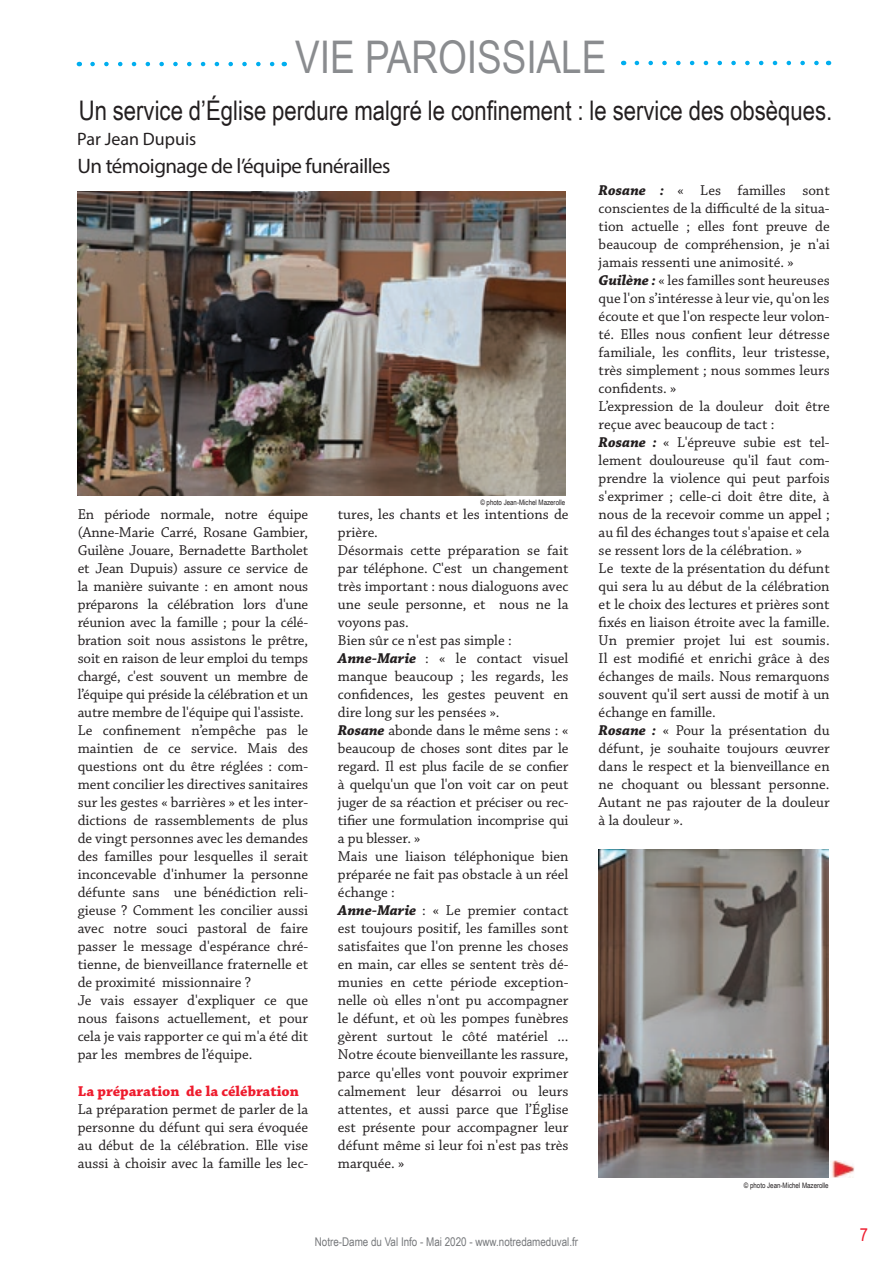
<style>
.page{position:relative;width:893px;height:1263px;background:#fff}
.page>*{position:absolute;margin:0;border:0;box-sizing:border-box;transform-origin:0 0}
.t1{font:45px "Arial Narrow";color:#8a8c8f}
.t2{font:27px "Arial Narrow";color:#231f20}
.t3{font:21px "Myriad Pro";letter-spacing:-.025em;color:#231f20}
.t4{font:18px "Myriad Pro";color:#231f20}
.t5{font:18px "Arial Narrow";color:#ee1b2d}
.t6{font:15px/18px "Chaparral Pro";color:#231f20}
.t7{font:700 15px "Chaparral Pro";color:#ee1b2d}
.t8{font:12px "Arial Narrow";color:#76787b}
.t9{font:7.5px "Arial Narrow";color:#231f20}
.s1{font-weight:700;font-style:italic}
</style>
<div class="page">
<svg style="left:93px;top:62px;width:182px;height:4px"></svg>
<svg style="left:637px;top:61px;width:182px;height:4px"></svg>
<img style="left:78px;top:191px;width:487px;height:304px">
<img style="left:598px;top:849px;width:231px;height:329px">
<img style="left:830px;top:1160px;width:25px;height:18px">
<h1 class="t1" style="left:295px;top:24px;width:313px">VIE PAROISSIALE</h1>
<h2 class="t2" style="left:79px;top:90px;width:755px">Un service d’Église perdure malgré le confinement : le service des obsèques.</h2>
<h3 class="t3" style="left:78px;top:153px;width:315px">Un témoignage de l’équipe funérailles</h3>
<p class="t6" style="left:599px;top:182px;width:233px"><span class="s1">Rosane :</span> « Les familles sont conscientes de la difficulté de la situa&shy;tion actuelle ; elles font preuve de beaucoup de compréhension, je n'ai jamais ressenti une animosité. » <span class="s1">Guilène :</span> « les familles sont heureuses que l'on s’intéresse à leur vie, qu'on les écoute et que l'on respecte leur volon&shy;té. Elles nous confient leur détresse familiale, les conflits, leur tristesse, très simplement ; nous sommes leurs confidents. »<br>L’expression de la douleur doit être reçue avec beaucoup de tact :<br><span class="s1">Rosane :</span> « L'épreuve subie est tel&shy;lement douloureuse qu'il faut com&shy;prendre la violence qui peut parfois s'exprimer ; celle-ci doit être dite, à nous de la recevoir comme un appel ; au fil des échanges tout s'apaise et cela se ressent lors de la célébration. »<br>Le texte de la présentation du défunt qui sera lu au début de la célébration et le choix des lectures et prières sont fixés en liaison étroite avec la famille.<br>Un premier projet lui est soumis.<br>Il est modifié et enrichi grâce à des échanges de mails. Nous remarquons souvent qu'il sert aussi de motif à un échange en famille.<br><span class="s1">Rosane :</span> « Pour la présentation du défunt, je souhaite toujours œuvrer dans le respect et la bienveillance en ne choquant ou blessant personne.<br>Autant ne pas rajouter de la douleur à la douleur ».</p>
<p class="t4" style="left:77px;top:128px;width:121px">Par Jean Dupuis</p>
<p class="t9" style="left:480px;top:497px;width:86px">© photo Jean-Michel Mazerolle</p>
<p class="t6" style="left:78px;top:506px;width:232px">En période normale, notre équipe (Anne-Marie Carré, Rosane Gambier, Guilène Jouare, Bernadette Bartholet et Jean Dupuis) assure ce service de la manière suivante : en amont nous préparons la célébration lors d'une réunion avec la famille ; pour la célé&shy;bration soit nous assistons le prêtre, soit en raison de leur emploi du temps chargé, c'est souvent un membre de l’équipe qui préside la célébration et un autre membre de l'équipe qui l'assiste.<br>Le confinement n’empêche pas le maintien de ce service. Mais des questions ont du être réglées : com&shy;ment concilier les directives sanitaires sur les gestes « barrières » et les inter&shy;dictions de rassemblements de plus de vingt personnes avec les demandes des familles pour lesquelles il serait inconcevable d'inhumer la personne défunte sans une bénédiction reli&shy;gieuse ? Comment les concilier aussi avec notre souci pastoral de faire passer le message d'espérance chré&shy;tienne, de bienveillance fraternelle et de proximité missionnaire ?<br>Je vais essayer d'expliquer ce que nous faisons actuellement, et pour cela je vais rapporter ce qui m'a été dit par les membres de l’équipe.</p>
<p class="t7" style="left:78px;top:1082px;width:223px">La préparation de la célébration</p>
<p class="t6" style="left:78px;top:1100px;width:232px;text-align:justify">La préparation permet de parler de la personne du défunt qui sera évoquée au début de la célébration. Elle vise aussi à choisir avec la famille les lec-</p>
<p class="t6" style="left:338px;top:506px;width:232px">tures, les chants et les intentions de prière.<br>Désormais cette préparation se fait par téléphone. C'est un changement très important : nous dialoguons avec une seule personne, et nous ne la voyons pas.<br>Bien sûr ce n'est pas simple :<br><span class="s1">Anne-Marie</span> : « le contact visuel manque beaucoup ; les regards, les confidences, les gestes peuvent en dire long sur les pensées ».<br><span class="s1">Rosane</span> abonde dans le même sens : « beaucoup de choses sont dites par le regard. Il est plus facile de se confier à quelqu'un que l'on voit car on peut juger de sa réaction et préciser ou rec&shy;tifier une formulation incomprise qui a pu blesser. »<br>Mais une liaison téléphonique bien préparée ne fait pas obstacle à un réel échange :<br><span class="s1">Anne-Marie</span> : « Le premier contact est toujours positif, les familles sont satisfaites que l'on prenne les choses en main, car elles se sentent très dé&shy;munies en cette période exception&shy;nelle où elles n'ont pu accompagner le défunt, et où les pompes funèbres gèrent surtout le côté matériel ...<br>Notre écoute bienveillante les rassure, parce qu'elles vont pouvoir exprimer calmement leur désarroi ou leurs attentes, et aussi parce que l’Église est présente pour accompagner leur défunt même si leur foi n'est pas très marquée. »</p>
<p class="t8" style="left:315px;top:1233px;width:265px">Notre-Dame du Val Info - Mai 2020 - www.notredameduval.fr</p>
<p class="t9" style="left:744px;top:1179px;width:86px">© photo Jean-Michel Mazerolle</p>
<p class="t5" style="left:860px;top:1221px;width:10px">7</p>
</div>
